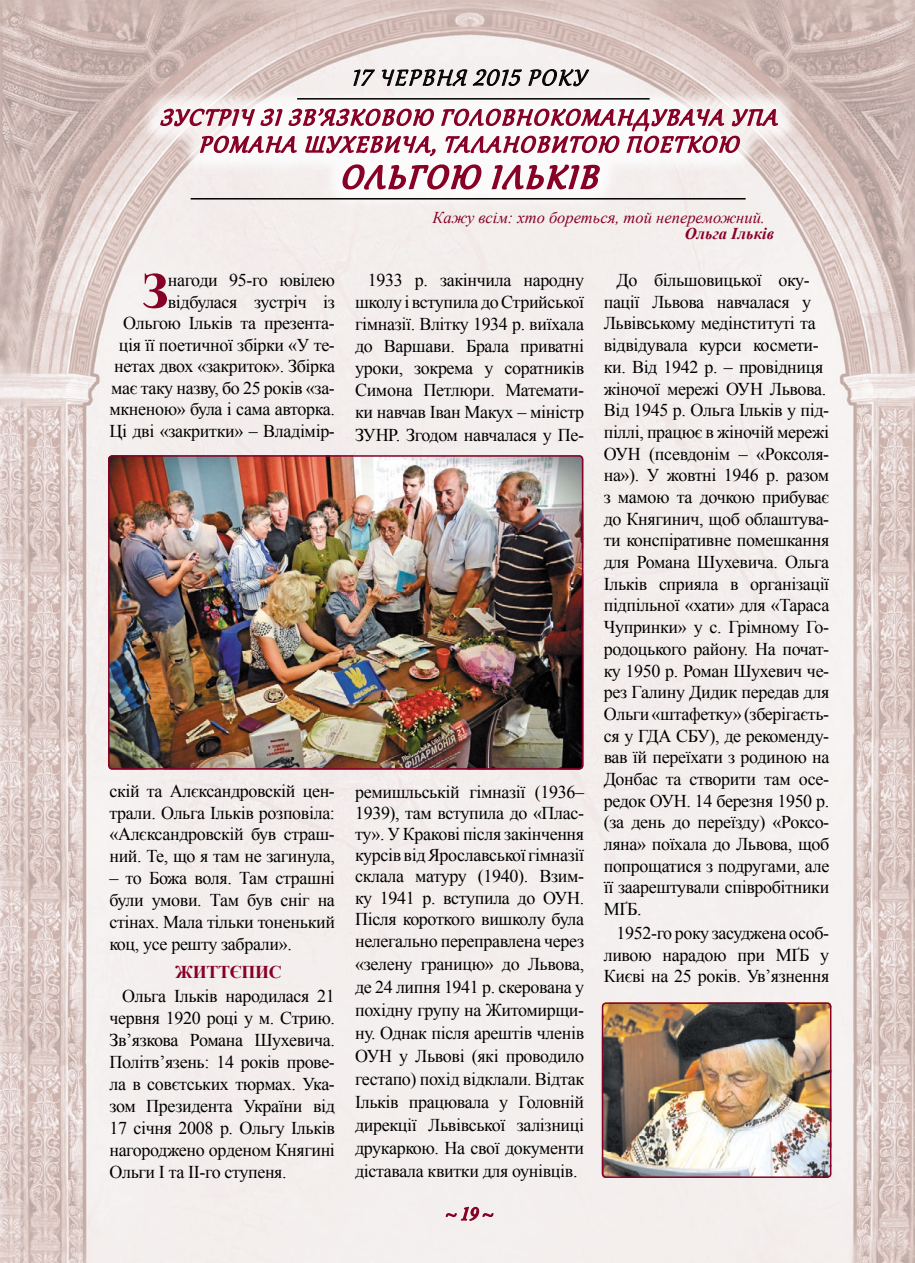
<style>
.page{position:relative;width:915px;height:1263px;background:#fff}
.page>*{position:absolute;margin:0;border:0;box-sizing:border-box;transform-origin:0 0}
.t1{font:700 50.55px "Times New Roman";color:#870026}
.t2{font:italic 27px "Gabriola";color:#870026}
.t3{font:italic 27px "Gabriola";color:#000}
.t4{font:18px/21.8px "Times New Roman";letter-spacing:-.02em;color:#000;text-align:justify}
.t5{font:700 18px "Times New Roman";letter-spacing:-.02em;color:#870026}
.t6{font:italic 16.5px "Times New Roman";color:#870026}
.t7{font:italic 700 16.5px "Times New Roman";color:#870026}
</style>
<div class="page">
<img style="left:0;top:0;width:914px;height:1263px">
<div style="left:136px;top:85px;width:665px;height:128px;background:#fff;opacity:.77"></div>
<svg style="left:159px;top:98px;width:619px;height:93px"></svg>
<hr style="left:190px;top:198px;width:555px;height:2px;background:#000">
<hr style="left:297px;top:98px;width:352px;height:2px;background:#000">
<svg style="left:353px;top:69px;width:22px;height:17px"></svg>
<svg style="left:381px;top:66px;width:141px;height:25px"></svg>
<svg style="left:528px;top:65px;width:61px;height:22px"></svg>
<svg style="left:444px;top:1206px;width:50px;height:15px"></svg>
<img style="left:108px;top:455px;width:475px;height:315px;border-radius:4px">
<div style="left:108px;top:455px;width:475px;height:315px;border:2px solid #870026;border-radius:3px"></div>
<img style="left:601px;top:1002px;width:230px;height:175px;border-radius:4px">
<div style="left:601px;top:1002px;width:230px;height:176px;border:2px solid #870026;border-radius:3px"></div>
<h2 class="t3" style="left:351px;top:60px;width:249px">17червня2015року</h2>
<h2 class="t2" style="left:411px;top:100px;width:91px">ю Головнокоман</h2>
<h2 class="t2" style="left:633px;top:100px;width:157px">дувача УПА</h2>
<h2 class="t2" style="left:199px;top:127px;width:32px">Романа</h2>
<h2 class="t2" style="left:567px;top:127px;width:184px">тою поеткою</h2>
<p class="t6" style="left:432px;top:206px;width:334px">Кажу всім: хто бореться, той непереможний.</p>
<p class="t7" style="left:684px;top:222px;width:91px">Ольга Ільків</p>
<h1 class="t1" style="left:142px;top:256px;width:28px">З</h1>
<p class="t4" style="left:109px;top:269px;width:227px;text-align:right">нагоди 95-го ювілею відбулася зустріч із<br>Ольгою Ільків та презента&shy;ція її поетичної збірки «У те&shy;нетах двох «закриток». Збірка має таку назву, бо 25 років «за&shy;мкненою» була і сама авторка.<br>Ці дві «закритки» – Владімір-</p>
<p class="t4" style="left:109px;top:779px;width:227px">скій та Алєксандровскій цен&shy;трали. Ольга Ільків розповіла: «Алєксандровскій був страш&shy;ний. Те, що я там не загинула,</p>
<p class="t4" style="left:109px;top:867px;width:227px">– то Божа воля. Там страшні були умови. Там був сніг на стінах. Мала тільки тоненький коц, усе решту забрали».</p>
<p class="t5" style="left:175px;top:959px;width:108px">ЖИТТЄПИС</p>
<p class="t4" style="left:109px;top:985px;width:227px;text-indent:13px">Ольга Ільків народилася 21 червня 1920 році у м. Стрию.<br>Зв’язкова Романа Шухевича.<br>Політв’язень: 14 років прове&shy;ла в совєтських тюрмах. Ука&shy;зом Президента України від 17 січня 2008 р. Ольгу Ільків нагороджено орденом Княгині Ольги І та ІІ-го ступеня.</p>
<p class="t4" style="left:355px;top:269px;width:230px;text-indent:13px">1933 р. закінчила народну школу і вступила до Стрийської гімназії. Влітку 1934 р. виїхала до Варшави. Брала приватні уроки, зокрема у соратників Симона Петлюри. Математи&shy;ки навчав Іван Макух – міністр ЗУНР. Згодом навчалася у Пе-</p>
<p class="t4" style="left:355px;top:780px;width:230px;line-height:22.4px">ремишльській гімназії (1936– 1939), там вступила до «Плас&shy;ту». У Кракові після закінчення курсів від Ярославської гімназії склала матуру (1940). Взим&shy;ку 1941 р. вступила до ОУН.<br>Після короткого вишколу була нелегально переправлена через «зелену границю» до Львова, де 24 липня 1941 р. скерована у похідну групу на Житомирщи&shy;ну. Однак після арештів членів ОУН у Львові (які проводило гестапо) похід відклали. Відтак Ільків працювала у Головній дирекції Львівської залізниці друкаркою. На свої документи діставала квитки для оунівців.</p>
<p class="t4" style="left:603px;top:269px;width:227px;text-align:left;text-indent:13px">До більшовицької оку&shy;пації Львова навчалася у<br>Львівському медінституті та відвідувала курси космети&shy;ки. Від 1942 р. – провідниця жіночої мережі ОУН Львова.<br>Від 1945 р. Ольга Ільків у під&shy;піллі, працює в жіночій мережі<br>ОУН (псевдонім – «Роксоля&shy;на»). У жовтні 1946 р. разом з мамою та дочкою прибуває до Княгинич, щоб облаштува&shy;ти конспіративне помешкання для Романа Шухевича. Ольга<br>Ільків сприяла в організації підпільної «хати» для «Тараса<br>Чупринки» у с. Грімному Го&shy;родоцького району. На почат&shy;ку 1950 р. Роман Шухевич че&shy;рез Галину Дидик передав для<br>Ольги «штафетку» (зберігаєть&shy;ся у ГДА СБУ), де рекоменду&shy;вав їй переїхати з родиною на<br>Донбас та створити там осе&shy;редок ОУН. 14 березня 1950 р. (за день до переїзду) «Роксо&shy;ляна» поїхала до Львова, щоб попрощатися з подругами, але її заарештували співробітники<br>МҐБ.</p>
<p class="t4" style="left:603px;top:922px;width:227px;text-indent:13px">1952-го року засуджена особ&shy;ливою нарадою при МҐБ у Києві на 25 років. Ув’язнення</p>
</div>
